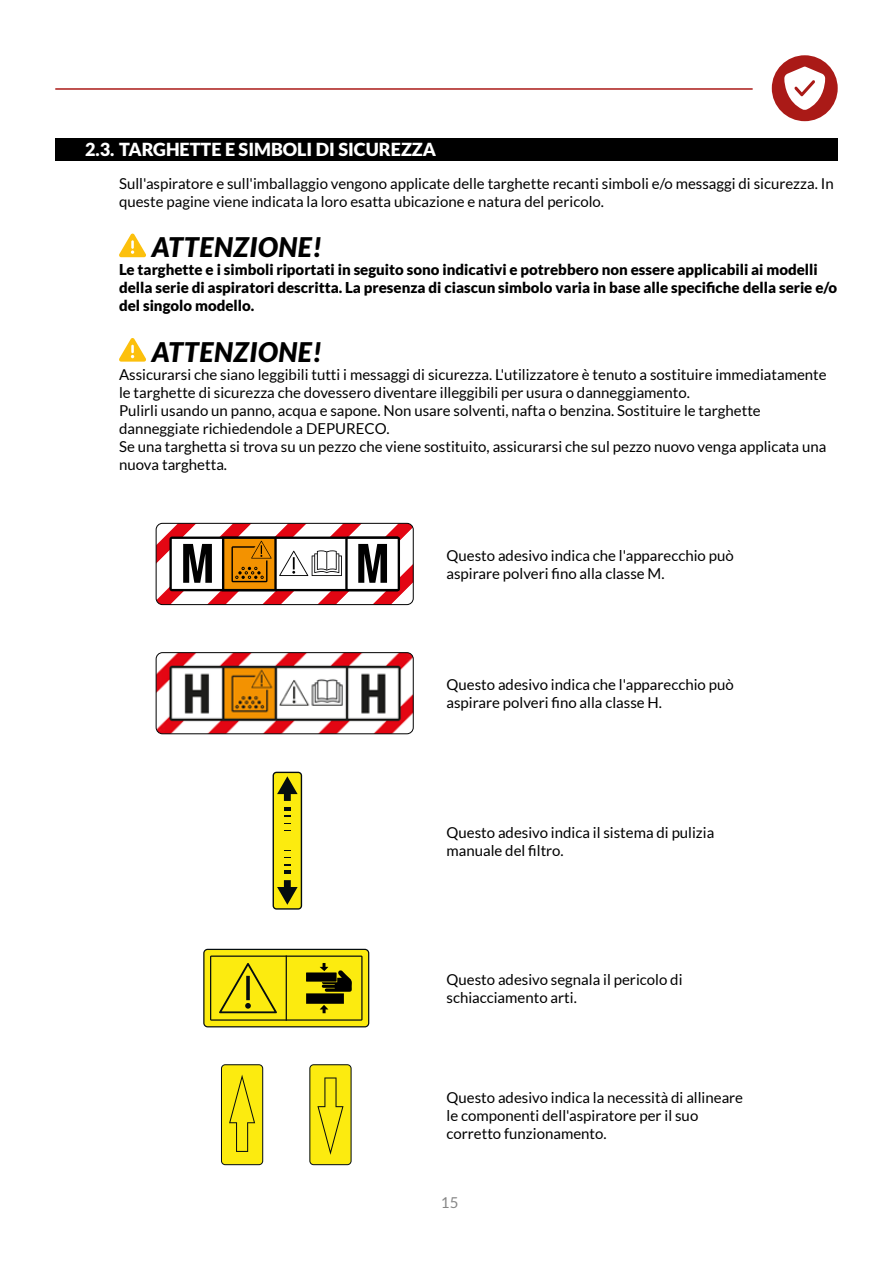
<style>
.page{position:relative;width:893px;height:1263px;background:#fff}
.page>*{position:absolute;margin:0;border:0;box-sizing:border-box;transform-origin:0 0}
.t1{font:italic 900 27px "Lato";letter-spacing:.025em;color:#000}
.t2{font:900 18px "Lato";color:#fff}
.t3{font:15px/18px "Lato";color:#000}
.t4{font:900 15px/18px "Lato";color:#000}
.t5{font:15px "Lato";color:#868686}
</style>
<div class="page">
<div style="left:55px;top:138px;width:783px;height:23px;background:#000"></div>
<svg style="left:119px;top:234px;width:27px;height:23px"></svg>
<svg style="left:119px;top:338px;width:27px;height:24px"></svg>
<hr style="left:55px;top:88px;width:698px;height:2px;background:#aa1a17">
<div style="left:772px;top:55px;width:66px;height:66px;background:#aa1a17;border-radius:50%"></div>
<svg style="left:784px;top:67px;width:41px;height:43px"></svg>
<img style="left:156px;top:654px;width:256px;height:80px">
<div style="left:156px;top:652px;width:258px;height:82px;border:1px solid #000;border-radius:6px"></div>
<svg style="left:156px;top:523px;width:256px;height:82px"></svg>
<div style="left:156px;top:523px;width:258px;height:82px;border:1px solid #000;border-radius:6px"></div>
<svg style="left:203px;top:949px;width:166px;height:78px;background:#cabd0e"></svg>
<svg style="left:273px;top:772px;width:29px;height:138px;background:#c1b610"></svg>
<svg style="left:221px;top:1064px;width:42px;height:101px;background:#e2d410"></svg>
<svg style="left:309px;top:1064px;width:43px;height:101px;background:#e1d314"></svg>
<p class="t2" style="left:85px;top:139px;width:353px">2.3. TARGHETTE E SIMBOLI DI SICUREZZA</p>
<p class="t3" style="left:119px;top:174px;width:716px">Sull'aspiratore e sull'imballaggio vengono applicate delle targhette recanti simboli e/o messaggi di sicurezza. In queste pagine viene indicata la loro esatta ubicazione e natura del pericolo.</p>
<h1 class="t1" style="left:152px;top:231px;width:172px">ATTENZIONE!</h1>
<p class="t4" style="left:119px;top:260px;width:720px">Le targhette e i simboli riportati in seguito sono indicativi e potrebbero non essere applicabili ai modelli della serie di aspiratori descritta. La presenza di ciascun simbolo varia in base alle specifiche della serie e/o del singolo modello.</p>
<h1 class="t1" style="left:152px;top:336px;width:172px">ATTENZIONE!</h1>
<p class="t3" style="left:119px;top:365px;width:709px">Assicurarsi che siano leggibili tutti i messaggi di sicurezza. L'utilizzatore è tenuto a sostituire immediatamente le targhette di sicurezza che dovessero diventare illeggibili per usura o danneggiamento.<br>Pulirli usando un panno, acqua e sapone. Non usare solventi, nafta o benzina. Sostituire le targhette danneggiate richiedendole a DEPURECO.<br>Se una targhetta si trova su un pezzo che viene sostituito, assicurarsi che sul pezzo nuovo venga applicata una nuova targhetta.</p>
<p class="t3" style="left:446px;top:546px;width:289px">Questo adesivo indica che l'apparecchio può aspirare polveri fino alla classe M.</p>
<p class="t3" style="left:446px;top:676px;width:289px">Questo adesivo indica che l'apparecchio può aspirare polveri fino alla classe H.</p>
<p class="t3" style="left:446px;top:823px;width:269px">Questo adesivo indica il sistema di pulizia manuale del filtro.</p>
<p class="t3" style="left:446px;top:970px;width:237px">Questo adesivo segnala il pericolo di schiacciamento arti.</p>
<p class="t3" style="left:446px;top:1088px;width:298px">Questo adesivo indica la necessità di allineare le componenti dell'aspiratore per il suo corretto funzionamento.</p>
<p class="t5" style="left:441px;top:1194px;width:19px">15</p>
</div>
